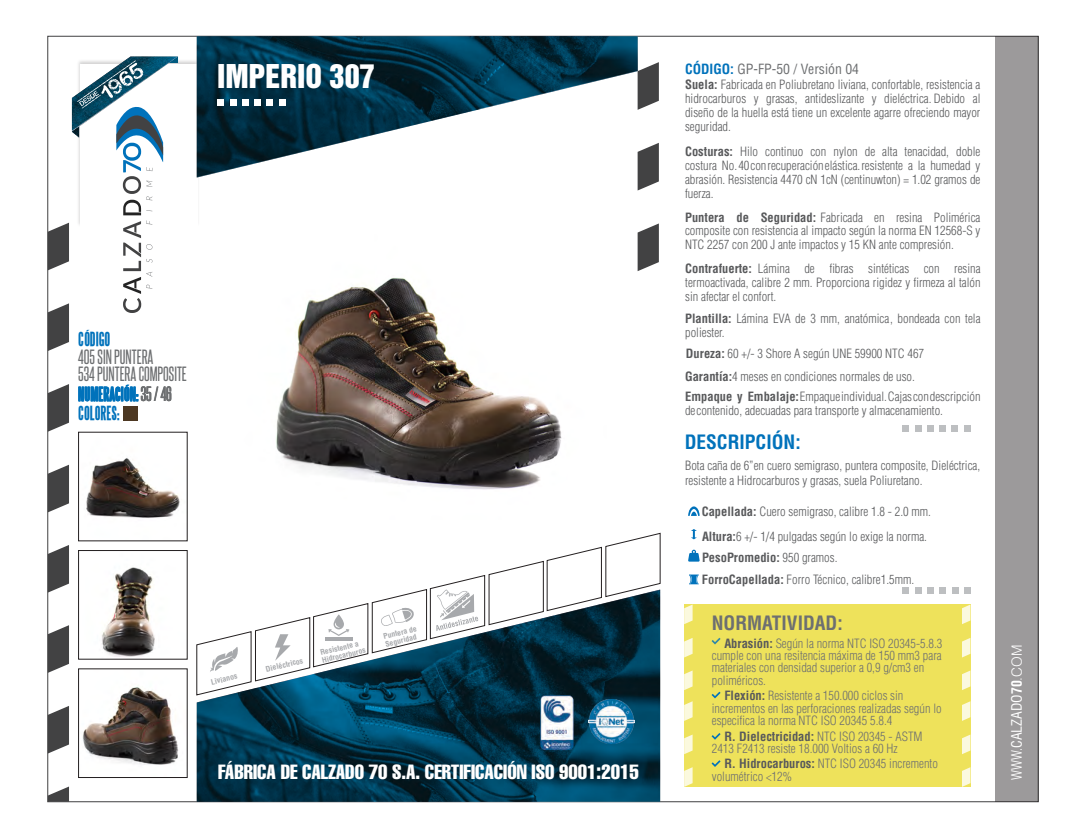
<style>
.page{position:relative;width:1086px;height:838px;background:#fff}
.page>*{position:absolute;margin:0;border:0;box-sizing:border-box;transform-origin:0 0}
.t1{font:30px "Helvetica Inserat LT Std";color:#fff}
.t2{font:20.25px "Helvetica LT Std Comp";color:#fff}
.t3{font:700 condensed 19.25px "Helvetica LT Std";color:#6d6f71}
.t4{font:700 condensed 19.25px "Helvetica LT Std";color:#0072bb}
.t5{font:17.5px/16.9px "Steelfish Rg";color:#6d6f71}
.t6{font:700 17.5px "Steelfish";color:#0072bb}
.t7{font:condensed 14px "Helvetica LT Std";color:#fff}
.t8{font:condensed 13.75px "Helvetica LT Std";color:#6d6f71}
.t9{font:300 condensed 12.5px/13.9px "Helvetica LT Std";color:#58595b}
.t10{font:300 condensed 12.5px/12.4px "Helvetica LT Std";color:#6d6f71}
.t11{font:700 condensed 7.62px "Helvetica LT Std";color:#a7a9ac}
.t12{font:700 condensed 7.5px/7.8px "Helvetica LT Std";color:#a7a9ac}
.s1{font-family:"Steelfish Rg";font-weight:400;color:#6d6f71}
.s2{font-weight:700;color:#0072bb}
.s3{color:#6d6e70}
.s4{font-weight:700}
.s5{font-weight:700;color:#58595b}
.s6{font-weight:300}
.s7{font-weight:300;font-stretch:normal}
</style>
<div class="page">
<div style="left:47px;top:36px;width:991px;height:766px;background:#fff;border:1px solid #404041"></div>
<img style="left:125px;top:57px;width:53px;height:10px">
<svg style="left:169px;top:57px;width:9px;height:6px"></svg>
<img style="left:276px;top:278px;width:286px;height:212px">
<img style="left:197px;top:695px;width:463px;height:106px">
<img style="left:197px;top:36px;width:440px;height:141px">
<svg style="left:48px;top:384px;width:21px;height:47px"></svg>
<svg style="left:48px;top:464px;width:21px;height:48px"></svg>
<svg style="left:48px;top:545px;width:21px;height:47px"></svg>
<svg style="left:48px;top:625px;width:21px;height:47px"></svg>
<svg style="left:48px;top:705px;width:21px;height:48px"></svg>
<svg style="left:48px;top:786px;width:21px;height:15px"></svg>
<svg style="left:637px;top:62px;width:22px;height:48px"></svg>
<svg style="left:637px;top:143px;width:22px;height:47px"></svg>
<svg style="left:637px;top:223px;width:22px;height:48px"></svg>
<svg style="left:218px;top:100px;width:6px;height:6px"></svg>
<svg style="left:230px;top:100px;width:6px;height:6px"></svg>
<svg style="left:242px;top:100px;width:6px;height:6px"></svg>
<div style="left:254px;top:100px;width:7px;height:6px;background:#fff"></div>
<svg style="left:267px;top:100px;width:6px;height:6px"></svg>
<svg style="left:279px;top:100px;width:6px;height:6px"></svg>
<svg style="left:902px;top:425px;width:6px;height:6px"></svg>
<svg style="left:915px;top:425px;width:6px;height:6px"></svg>
<svg style="left:927px;top:425px;width:6px;height:6px"></svg>
<svg style="left:939px;top:425px;width:6px;height:6px"></svg>
<div style="left:951px;top:425px;width:7px;height:6px;background:#bdbfc1"></div>
<svg style="left:964px;top:425px;width:6px;height:6px"></svg>
<div style="left:902px;top:587px;width:7px;height:6px;background:#bdbfc1"></div>
<svg style="left:915px;top:587px;width:6px;height:6px"></svg>
<svg style="left:927px;top:587px;width:6px;height:6px"></svg>
<svg style="left:939px;top:587px;width:6px;height:6px"></svg>
<svg style="left:952px;top:587px;width:6px;height:6px"></svg>
<svg style="left:964px;top:587px;width:6px;height:6px"></svg>
<svg style="left:48px;top:60px;width:115px;height:291px"></svg>
<img style="left:82px;top:687px;width:97px;height:78px">
<img style="left:102px;top:567px;width:53px;height:90px">
<div style="left:78px;top:550px;width:109px;height:109px;border:1px solid #231f20"></div>
<img style="left:86px;top:458px;width:94px;height:60px">
<div style="left:123px;top:406px;width:15px;height:15px;background:#4d3822"></div>
<div style="left:684px;top:604px;width:286px;height:182px;background:#eee25b"></div>
<svg style="left:684px;top:605px;width:8px;height:19px"></svg>
<svg style="left:684px;top:638px;width:8px;height:19px"></svg>
<svg style="left:684px;top:671px;width:8px;height:19px"></svg>
<svg style="left:684px;top:701px;width:8px;height:19px"></svg>
<svg style="left:684px;top:735px;width:8px;height:19px"></svg>
<svg style="left:684px;top:767px;width:8px;height:19px"></svg>
<svg style="left:962px;top:605px;width:8px;height:19px"></svg>
<svg style="left:962px;top:638px;width:8px;height:19px"></svg>
<svg style="left:962px;top:670px;width:8px;height:20px"></svg>
<svg style="left:962px;top:701px;width:8px;height:19px"></svg>
<svg style="left:962px;top:735px;width:8px;height:19px"></svg>
<svg style="left:962px;top:767px;width:8px;height:19px"></svg>
<svg style="left:711px;top:637px;width:9px;height:7px"></svg>
<svg style="left:711px;top:691px;width:9px;height:7px"></svg>
<svg style="left:711px;top:733px;width:9px;height:6px"></svg>
<svg style="left:711px;top:760px;width:9px;height:6px"></svg>
<svg style="left:688px;top:549px;width:11px;height:12px"></svg>
<svg style="left:691px;top:529px;width:6px;height:10px"></svg>
<svg style="left:688px;top:506px;width:11px;height:10px"></svg>
<svg style="left:689px;top:574px;width:9px;height:10px"></svg>
<img style="left:589px;top:699px;width:45px;height:44px">
<img style="left:540px;top:695px;width:33px;height:55px">
<div style="left:994px;top:36px;width:44px;height:765px;background:#9c9a9b"></div>
<svg style="left:196px;top:533px;width:464px;height:162px"></svg>
<h1 class="t1" style="left:217px;top:64px;width:159px">IMPERIO 307</h1>
<h3 class="t6" style="left:78px;top:331px;width:34px">CÓDIGO</h3>
<h3 class="t5" style="left:78px;top:349px;width:110px">405 SIN PUNTERA<br>534 PUNTERA COMPOSITE</h3>
<h3 class="t6" style="left:78px;top:386px;width:95px">NUMERACIÓN: <span class="s1">35 / 46</span></h3>
<h3 class="t6" style="left:78px;top:406px;width:43px">COLORES:</h3>
<p class="t11" style="left:210px;top:679px;width:28px;rotate:-13deg">Livianos</p>
<p class="t11" style="left:265px;top:666px;width:40px;rotate:-13deg">Dieléctricos</p>
<p class="t12" style="left:320px;top:649px;width:46px;rotate:-13deg">Resistente a<br>Hidrocarburos</p>
<p class="t12" style="left:383px;top:633px;width:36px;rotate:-13deg">Puntera de<br>Seguridad</p>
<h2 class="t2" style="left:218px;top:764px;width:422px">FÁBRICA DE CALZADO 70 S.A. CERTIFICACIÓN ISO 9001:2015</h2>
<p class="t8" style="left:685px;top:64px;width:175px"><span class="s2">CÓDIGO:</span> <span class="s3">GP-FP-</span>50 / Versión 04</p>
<p class="t9" style="left:685px;top:80px;width:297px;text-align:justify"><span class="s4">Suela:</span> Fabricada en Poliubretano liviana, confortable, resistencia a hidrocarburos y grasas, antideslizante y dieléctrica. Debido al diseño de la huella está tiene un excelente agarre ofreciendo mayor seguridad.</p>
<p class="t9" style="left:685px;top:147px;width:297px"><span class="s4">Costuras:</span> Hilo continuo con nylon de alta tenacidad, doble costura No. 40 con recuperación elástica. resi tente a la humedad y</p>
<p class="t9" style="left:685px;top:160px;width:297px;text-indent:192px">s<br>abrasión. Resistencia 4470 cN 1cN (centinuwton) = 1.02 gramos de fuerza.</p>
<p class="t9" style="left:685px;top:212px;width:297px"><span class="s4">Puntera de Seguridad:</span> Fabrica a en resina Polimérica</p>
<p class="t9" style="left:685px;top:212px;width:297px;text-indent:167px">d<br>composite con resistencia al impacto según la norma EN 12568-S y<br>NTC 2257 con 200 J ante impactos y 15 KN ante compresión.</p>
<p class="t9" style="left:685px;top:263px;width:297px;text-align:justify"><span class="s4">Contrafuerte:</span> Lámina de fibras sintéticas con resina termoactivada, calibre 2 mm. Proporciona rigidez y firmeza al talón sin afectar el confort.</p>
<p class="t9" style="left:685px;top:313px;width:297px"><span class="s4">Plantilla:</span> Lámina EVA de 3 mm, anatómica , bondeada con tela poliester.</p>
<p class="t9" style="left:685px;top:343px;width:240px;line-height:23.4px"><span class="s4">Dureza:</span> 60 +/- 3 Shore A según UNE 59900 NTC 467<br><span class="s4">Garantía:</span> 4 meses en condiciones normales de uso.</p>
<p class="t9" style="left:685px;top:391px;width:297px"><span class="s4">Empaque y Embalaje:</span> Empaque individual. Cajas con descripción decontenido, adecuadas para transporte y almacenamiento.</p>
<h3 class="t4" style="left:684px;top:435px;width:117px">DESCRIPCIÓN:</h3>
<p class="t9" style="left:685px;top:459px;width:297px;line-height:15.5px">Bota caña de 6” en cuero semigraso, puntera composite, Dieléctrica, resistente a Hidrocarburos y grasas, suela Poliuretano .</p>
<p class="t9" style="left:701px;top:501px;width:231px;line-height:24.2px"><span class="s4">Capellada:</span> Cuero semigraso, calibre 1.8 - 2.0 mm.<br><span class="s4">Altura:</span>6 + / - 1 / 4 pulgadas según lo exige la norma.</p>
<p class="t9" style="left:702px;top:548px;width:214px;line-height:22.4px"><span class="s4">Peso Promedio:</span> 950 gramos.<br><span class="s4">Forro Capellada:</span> Forro Técnico, calibre 1.5 mm.</p>
<h3 class="t3" style="left:711px;top:616px;width:132px">NORMATIVIDAD:</h3>
<p class="t10" style="left:711px;top:638px;width:232px;text-indent:12px"><span class="s5">Abrasión:</span> Según la norma NTC ISO 20345-5.8.3 cumple con una resitencia máxima de 150 mm3 para materiales con densidad superior a 0,9 g/cm3 en poliméricos.</p>
<p class="t10" style="left:711px;top:691px;width:231px;text-indent:13px"><span class="s5">Flexión:</span> Resistente a 150.000 ciclos sin incrementos en las perforaciones realizadas según lo especifica la norma NTC ISO 20345 5.8.4</p>
<p class="t10" style="left:711px;top:731px;width:212px;text-indent:12px"><span class="s5">R. Dielectricidad:</span> NTC ISO 20345 - ASTM<br>2413 F2413 resiste 18.000 Voltios a 60 Hz</p>
<p class="t10" style="left:711px;top:759px;width:227px;text-indent:12px"><span class="s5">R. Hidrocarburos:</span> NTC ISO 20345 incremento volumétrico &lt;12%</p>
<p class="t7" style="left:1008px;top:779px;width:139px;rotate:-90deg"><span class="s6">WWW.</span>CALZADO<span class="s4">70</span><span class="s7">.COM</span></p>
<p class="t7" style="left:1011px;top:779px;width:137px;rotate:-90deg"><span class="s6">WWW.</span>CALZADO<span class="s4">70</span><span class="s7">.COM</span></p>
</div>
